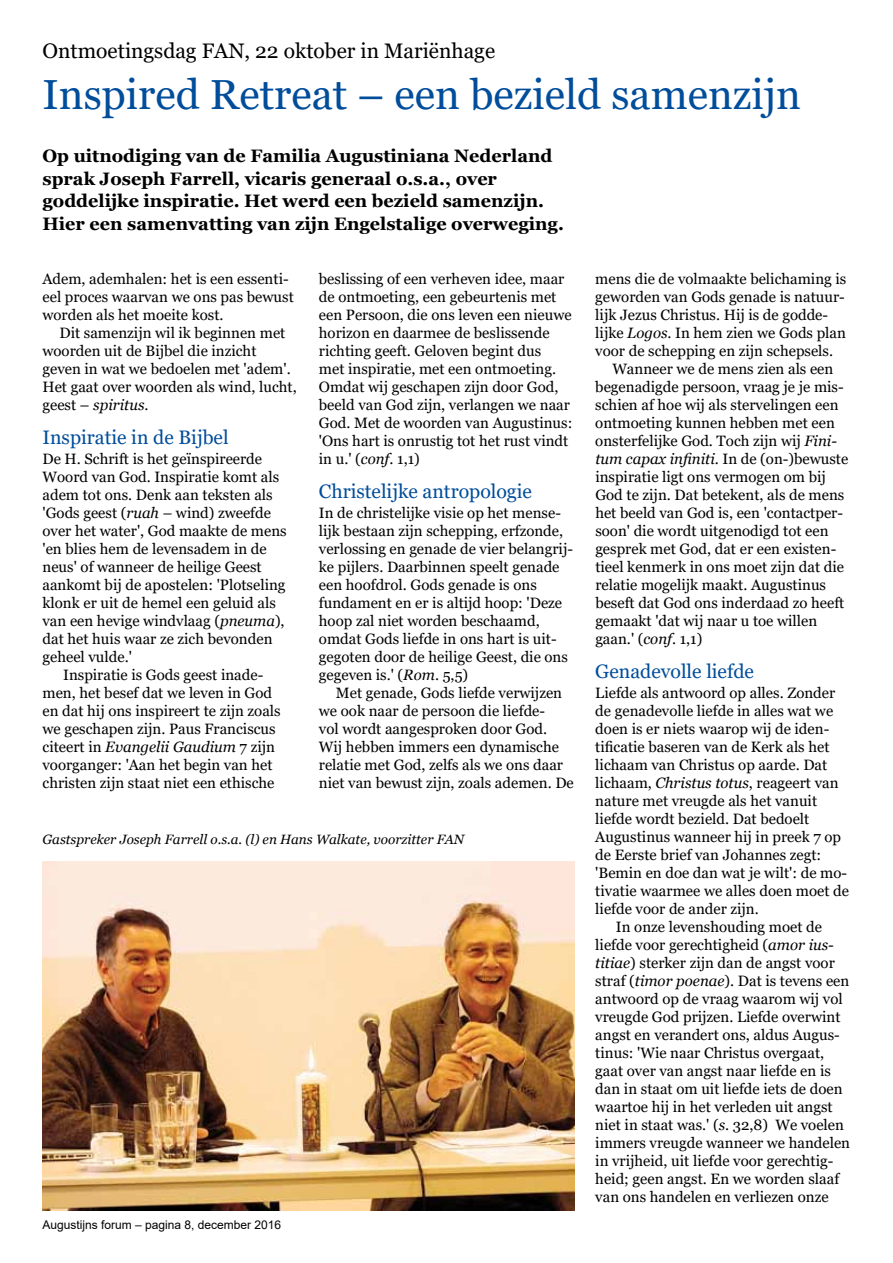
<style>
.page{position:relative;width:893px;height:1263px;background:#fff}
.page>*{position:absolute;margin:0;border:0;box-sizing:border-box;transform-origin:0 0}
.t1{font:42px "Georgia";color:#004d9b}
.t2{font:21px "Georgia";color:#000}
.t3{font:19.5px "Georgia";color:#004d9b}
.t4{font:700 18px/22.5px "Georgia";color:#000}
.t5{font:15px/18px "Georgia";color:#000}
.t6{font:italic 15px "Georgia";color:#000}
.t7{font:italic 13.5px "Georgia";color:#000}
.t8{font:12px "Arial";color:#000}
.s1{font-style:italic}
.s2{font-style:normal}
</style>
<div class="page">
<img style="left:43px;top:862px;width:531px;height:348px">
<h2 class="t2" style="left:43px;top:38px;width:454px">Ontmoetingsdag FAN, 22 oktober in Mariënhage</h2>
<h1 class="t1" style="left:43px;top:69px;width:760px">Inspired Retreat – een bezield samenzijn</h1>
<p class="t4" style="left:43px;top:145px;width:523px">Op uitnodiging van de Familia Augustiniana Nederland sprak Joseph Farrell, vicaris generaal o.s.a., over goddelijke inspiratie. Het werd een bezield samenzijn.<br>Hier een samenvatting van zijn Engelstalige overweging.</p>
<p class="t5" style="left:43px;top:270px;width:253px">Adem, ademhalen: het is een essenti&shy;eel proces waarvan we ons pas bewust worden als het moeite kost.</p>
<p class="t5" style="left:43px;top:324px;width:256px;text-indent:17px">Dit samenzijn wil ik beginnen met woorden uit de Bijbel die inzicht geven in wat we bedoelen met 'adem'.<br>Het gaat over woorden als wind, lucht, geest – <span class="s1">spiritus</span>.</p>
<h3 class="t3" style="left:43px;top:425px;width:188px">Inspiratie in de Bijbel</h3>
<p class="t5" style="left:43px;top:450px;width:221px">De H. Schrift is het geïnspireerde</p>
<p class="t5" style="left:43px;top:468px;width:238px">Woord van God. Inspiratie komt als</p>
<p class="t5" style="left:43px;top:486px;width:232px">adem tot ons. Denk aan teksten als</p>
<p class="t5" style="left:43px;top:504px;width:230px">'Gods geest (<span class="s1">ruah</span> – wind) zweefde</p>
<p class="t5" style="left:43px;top:522px;width:246px">over het water', God maakte de mens</p>
<p class="t5" style="left:43px;top:540px;width:226px">'en blies hem de levensadem in de</p>
<p class="t5" style="left:43px;top:558px;width:221px">neus' of wanneer de heilige Geest</p>
<p class="t5" style="left:43px;top:576px;width:245px">aankomt bij de apostelen: 'Plotseling</p>
<p class="t5" style="left:43px;top:594px;width:235px">klonk er uit de hemel een geluid als</p>
<p class="t5" style="left:43px;top:612px;width:244px">van een hevige windvlaag (<span class="s1">pneuma</span>),</p>
<p class="t5" style="left:43px;top:630px;width:232px">dat het huis waar ze zich bevonden</p>
<p class="t5" style="left:43px;top:648px;width:91px">geheel vulde.'</p>
<p class="t5" style="left:63px;top:666px;width:202px">Inspiratie is Gods geest inade-</p>
<p class="t5" style="left:43px;top:684px;width:231px">men, het besef dat we leven in God</p>
<p class="t5" style="left:43px;top:702px;width:240px">en dat hij ons inspireert te zijn zoals</p>
<p class="t5" style="left:43px;top:720px;width:235px">we geschapen zijn. Paus Franciscus</p>
<p class="t6" style="left:43px;top:737px;width:234px"><span class="s2">citeert in</span> Evangelii Gaudium <span class="s2">7 zijn</span></p>
<p class="t5" style="left:43px;top:756px;width:232px">voorganger: 'Aan het begin van het</p>
<p class="t5" style="left:43px;top:774px;width:234px">christen zijn staat niet een ethische</p>
<p class="t5" style="left:319px;top:270px;width:255px">beslissing of een verheven idee, maar de ontmoeting, een gebeurtenis met een Persoon, die ons leven een nieuwe horizon en daarmee de beslissende richting geeft. Geloven begint dus<br>met inspiratie, met een ontmoeting.<br>Omdat wij geschapen zijn door God, beeld van God zijn, verlangen we naar God. Met de woorden van Augustinus: 'Ons hart is onrustig tot het rust vindt in u.' (<span class="s1">conf</span>. 1,1)</p>
<h3 class="t3" style="left:319px;top:479px;width:215px">Christelijke antropologie</h3>
<p class="t5" style="left:319px;top:504px;width:256px">In de christelijke visie op het mense&shy;lijk bestaan zijn schepping, erfzonde, verlossing en genade de vier belangrij&shy;ke pijlers. Daarbinnen speelt genade een hoofdrol. Gods genade is ons fundament en er is altijd hoop: 'Deze hoop zal niet worden beschaamd, omdat Gods liefde in ons hart is uit&shy;gegoten door de heilige Geest, die ons gegeven is.' (<span class="s1">Rom</span>. 5,5)</p>
<p class="t5" style="left:319px;top:684px;width:256px;text-indent:17px">Met genade, Gods liefde verwijzen we ook naar de persoon die liefde-<br>vol wordt aangesproken door God.<br>Wij hebben immers een dynamische relatie met God, zelfs als we ons daar niet van bewust zijn, zoals ademen. De</p>
<p class="t7" style="left:43px;top:831px;width:423px">Gastspreker Joseph Farrell o.s.a. (l) en Hans Walkate, voorzitter FAN</p>
<p class="t8" style="left:43px;top:1217px;width:240px">Augustijns forum – pagina 8, december 2016</p>
<p class="t5" style="left:595px;top:270px;width:253px">mens die de volmaakte belichaming is</p>
<p class="t5" style="left:595px;top:288px;width:251px">geworden van Gods genade is natuur-</p>
<p class="t5" style="left:595px;top:306px;width:234px">lijk Jezus Christus. Hij is de godde-</p>
<p class="t5" style="left:595px;top:324px;width:252px">lijke <span class="s1">Logos</span>. In hem zien we Gods plan</p>
<p class="t5" style="left:595px;top:342px;width:239px">voor de schepping en zijn schepsels.</p>
<p class="t5" style="left:612px;top:360px;width:223px">Wanneer we de mens zien als een</p>
<p class="t5" style="left:595px;top:378px;width:250px">begenadigde persoon, vraag je je mis-</p>
<p class="t5" style="left:595px;top:396px;width:245px">schien af hoe wij als stervelingen een</p>
<p class="t5" style="left:595px;top:414px;width:241px">ontmoeting kunnen hebben met een</p>
<p class="t5" style="left:595px;top:432px;width:243px">onsterfelijke God. Toch zijn wij <span class="s1">Fini-</span></p>
<p class="t5" style="left:595px;top:450px;width:254px"><span class="s1">tum capax infiniti</span>. In de (on-)bewuste</p>
<p class="t5" style="left:595px;top:468px;width:232px">inspiratie ligt ons vermogen om bij</p>
<p class="t5" style="left:595px;top:486px;width:251px">God te zijn. Dat betekent, als de mens</p>
<p class="t5" style="left:595px;top:504px;width:249px">het beeld van God is, een 'contactper-</p>
<p class="t5" style="left:595px;top:522px;width:235px">soon' die wordt uitgenodigd tot een</p>
<p class="t5" style="left:595px;top:540px;width:243px">gesprek met God, dat er een existen-</p>
<p class="t5" style="left:595px;top:558px;width:250px">tieel kenmerk in ons moet zijn dat die</p>
<p class="t5" style="left:595px;top:576px;width:232px">relatie mogelijk maakt. Augustinus</p>
<p class="t5" style="left:595px;top:594px;width:251px">beseft dat God ons inderdaad zo heeft</p>
<p class="t5" style="left:595px;top:612px;width:223px">gemaakt 'dat wij naar u toe willen</p>
<p class="t5" style="left:595px;top:630px;width:109px">gaan.' (<span class="s1">conf</span>. 1,1)</p>
<h3 class="t3" style="left:595px;top:659px;width:160px">Genadevolle liefde</h3>
<p class="t5" style="left:595px;top:684px;width:241px">Liefde als antwoord op alles. Zonder</p>
<p class="t5" style="left:595px;top:702px;width:239px">de genadevolle liefde in alles wat we</p>
<p class="t5" style="left:595px;top:720px;width:235px">doen is er niets waarop wij de iden-</p>
<p class="t5" style="left:595px;top:738px;width:236px">tificatie baseren van de Kerk als het</p>
<p class="t5" style="left:595px;top:756px;width:233px">lichaam van Christus op aarde. Dat</p>
<p class="t5" style="left:595px;top:774px;width:245px">lichaam, <span class="s1">Christus totus</span>, reageert van</p>
<p class="t5" style="left:595px;top:792px;width:223px">nature met vreugde als het vanuit</p>
<p class="t5" style="left:595px;top:810px;width:216px">liefde wordt bezield. Dat bedoelt</p>
<p class="t5" style="left:595px;top:828px;width:247px">Augustinus wanneer hij in preek 7 op</p>
<p class="t5" style="left:595px;top:846px;width:227px">de Eerste brief van Johannes zegt:</p>
<p class="t5" style="left:595px;top:864px;width:253px">'Bemin en doe dan wat je wilt': de mo-</p>
<p class="t5" style="left:595px;top:882px;width:255px">tivatie waarmee we alles doen moet de</p>
<p class="t5" style="left:595px;top:900px;width:165px">liefde voor de ander zijn.</p>
<p class="t5" style="left:616px;top:918px;width:208px">In onze levenshouding moet de</p>
<p class="t5" style="left:595px;top:936px;width:240px">liefde voor gerechtigheid (<span class="s1">amor ius-</span></p>
<p class="t5" style="left:595px;top:954px;width:241px"><span class="s1">titiae</span>) sterker zijn dan de angst voor</p>
<p class="t5" style="left:595px;top:972px;width:256px">straf (<span class="s1">timor poenae</span>). Dat is tevens een</p>
<p class="t5" style="left:595px;top:990px;width:249px">antwoord op de vraag waarom wij vol</p>
<p class="t5" style="left:595px;top:1008px;width:247px">vreugde God prijzen. Liefde overwint</p>
<p class="t5" style="left:595px;top:1026px;width:246px">angst en verandert ons, aldus Augus-</p>
<p class="t5" style="left:595px;top:1044px;width:230px">tinus: 'Wie naar Christus overgaat,</p>
<p class="t5" style="left:595px;top:1062px;width:237px">gaat over van angst naar liefde en is</p>
<p class="t5" style="left:595px;top:1080px;width:249px">dan in staat om uit liefde iets de doen</p>
<p class="t5" style="left:595px;top:1098px;width:239px">waartoe hij in het verleden uit angst</p>
<p class="t5" style="left:595px;top:1116px;width:250px">niet in staat was.' (<span class="s1">s</span>. 32,8) We voelen</p>
<p class="t5" style="left:595px;top:1134px;width:256px">immers vreugde wanneer we handelen</p>
<p class="t5" style="left:595px;top:1152px;width:240px">in vrijheid, uit liefde voor gerechtig-</p>
<p class="t5" style="left:595px;top:1170px;width:245px">heid; geen angst. En we worden slaaf</p>
<p class="t5" style="left:595px;top:1188px;width:235px">van ons handelen en verliezen onze</p>
</div>
